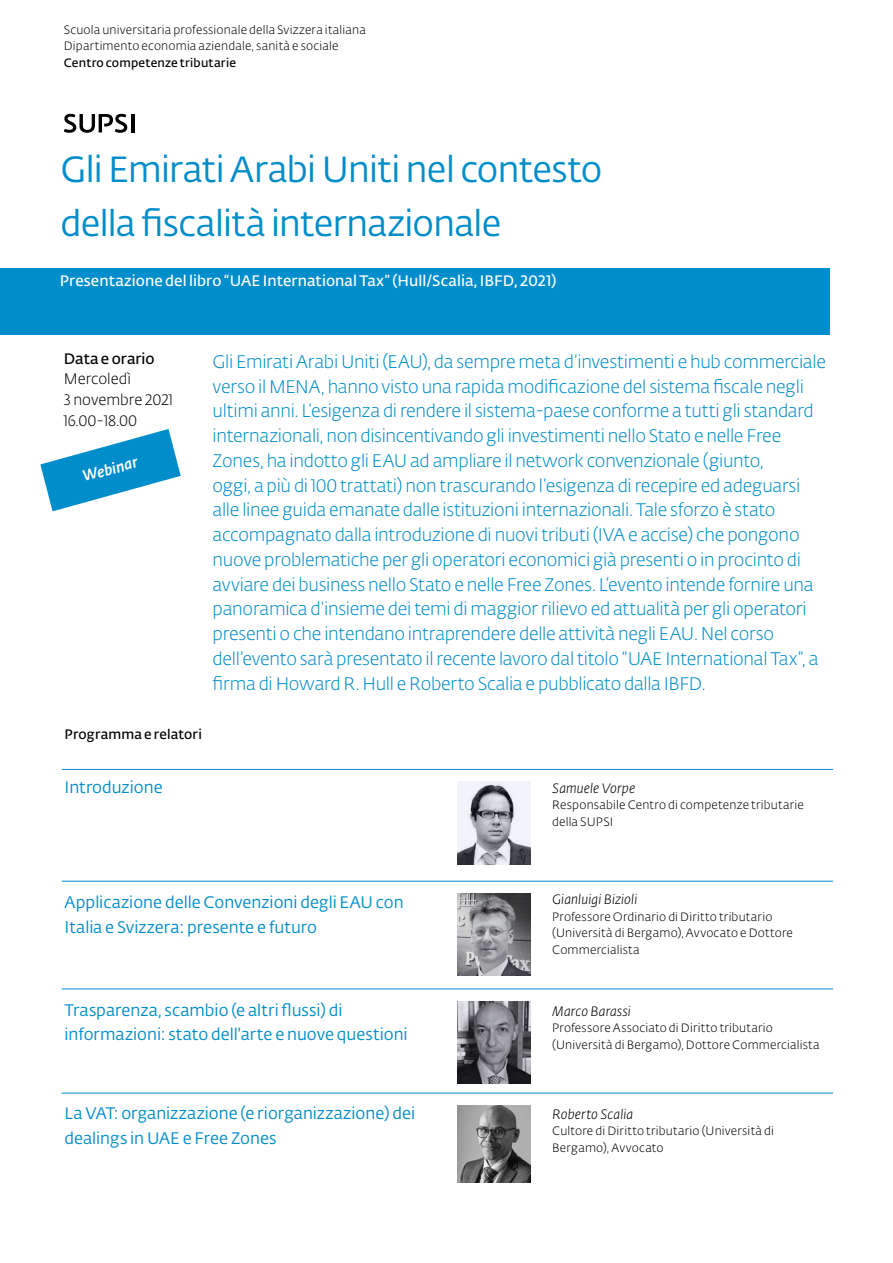
<style>
.page{position:relative;width:893px;height:1263px;background:#fff}
.page>*{position:absolute;margin:0;border:0;box-sizing:border-box;transform-origin:0 0}
.t1{font:36px/53.7px "SUPSI Fedra Sans";letter-spacing:-.02em;color:#008dca}
.t2{font:300 18px/24.8px "SUPSI Fedra Sans";letter-spacing:-.015em;color:#008dca}
.t3{font:16.5px/24.8px "SUPSI Fedra Sans";color:#008dca}
.t4{font:600 15px "SUPSI Fedra Sans";letter-spacing:.005em;color:#fff}
.t5{font:300 15px/20.7px "SUPSI Fedra Sans";color:#000}
.t6{font:600 15px "SUPSI Fedra Sans";color:#000}
.t7{font:italic 500 15px "SUPSI Fedra Sans";color:#fff}
.t8{font:italic 300 13.5px "SUPSI Fedra Sans";letter-spacing:.01em;color:#000}
.t9{font:600 13.5px "SUPSI Fedra Sans";letter-spacing:.01em;color:#000}
.t10{font:300 12px/16.5px "SUPSI Fedra Sans";letter-spacing:.015em;color:#000}
.t11{font:600 12px "SUPSI Fedra Sans";letter-spacing:.015em;color:#000}
</style>
<div class="page">
<div style="left:0;top:269px;width:829px;height:66px;background:#008dcb"></div>
<hr style="left:131px;top:114px;width:3px;height:18px;background:#000">
<svg style="left:64px;top:114px;width:63px;height:19px"></svg>
<svg style="left:40px;top:429px;width:141px;height:82px"></svg>
<hr style="left:62px;top:769px;width:771px;height:1px;background:#008dcb">
<hr style="left:62px;top:881px;width:771px;height:1px;background:#008dcb">
<img style="left:458px;top:782px;width:73px;height:82px">
<img style="left:458px;top:894px;width:73px;height:82px">
<hr style="left:62px;top:989px;width:771px;height:1px;background:#008dcb">
<img style="left:458px;top:1001px;width:73px;height:83px">
<hr style="left:62px;top:1093px;width:771px;height:1px;background:#008dcb">
<img style="left:458px;top:1105px;width:73px;height:77px">
<p class="t10" style="left:64px;top:21px;width:304px">Scuola universitaria professionale della Svizzera italiana<br>Dipartimento economia aziendale, sanità e sociale</p>
<p class="t11" style="left:64px;top:54px;width:174px">Centro competenze tributarie</p>
<h1 class="t1" style="left:61px;top:142px;width:543px">Gli Emirati Arabi Uniti nel contesto della fiscalità internazionale</h1>
<p class="t4" style="left:60px;top:270px;width:498px">Presentazione del libro “UAE International Tax” (Hull/Scalia, IBFD, 2021)</p>
<p class="t6" style="left:64px;top:348px;width:92px">Data e orario</p>
<p class="t5" style="left:64px;top:369px;width:111px">Mercoledì<br>3 novembre 2021<br>16.00-18.00</p>
<p class="t7" style="left:80px;top:465px;width:58px;rotate:-15deg">Webinar</p>
<p class="t2" style="left:213px;top:349px;width:615px">Gli Emirati Arabi Uniti (EAU), da sempre meta d’investimenti e hub commerciale verso il MENA, hanno visto una rapida modificazione del sistema fiscale negli ultimi anni. L’esigenza di rendere il sistema-paese conforme a tutti gli standard internazionali, non disincentivando gli investimenti nello Stato e nelle Free Zones, ha indotto gli EAU ad ampliare il network convenzionale (giunto,<br>oggi, a più di 100 trattati) non trascurando l’esigenza di recepire ed adeguarsi alle linee guida emanate dalle istituzioni internazionali. Tale sforzo è stato accompagnato dalla introduzione di nuovi tributi (IVA e accise) che pongono nuove problematiche per gli operatori economici già presenti o in procinto di avviare dei business nello Stato e nelle Free Zones. L’evento intende fornire una panoramica d’insieme dei temi di maggior rilievo ed attualità per gli operatori presenti o che intendano intraprendere delle attività negli EAU. Nel corso dell’evento sarà presentato il recente lavoro dal titolo “UAE International Tax”, a firma di Howard R. Hull e Roberto Scalia e pubblicato dalla IBFD.</p>
<p class="t9" style="left:65px;top:725px;width:139px">Programma e relatori</p>
<p class="t3" style="left:65px;top:774px;width:100px">Introduzione</p>
<p class="t8" style="left:552px;top:779px;width:85px">Samuele Vorpe</p>
<p class="t10" style="left:552px;top:797px;width:253px">Responsabile Centro di competenze tributarie della SUPSI</p>
<p class="t3" style="left:65px;top:890px;width:340px">Applicazione delle Convenzioni degli EAU con<br>Italia e Svizzera: presente e futuro</p>
<p class="t3" style="left:65px;top:997px;width:345px">Trasparenza, scambio (e altri flussi) di informazioni: stato dell'arte e nuove questioni</p>
<p class="t3" style="left:65px;top:1100px;width:352px">La VAT: organizzazione (e riorganizzazione) dei dealings in UAE e Free Zones</p>
<p class="t8" style="left:552px;top:890px;width:87px">Gianluigi Bizioli</p>
<p class="t10" style="left:552px;top:908px;width:242px">Professore Ordinario di Diritto tributario (Università di Bergamo), Avvocato e Dottore<br>Commercialista</p>
<p class="t8" style="left:552px;top:1002px;width:80px">Marco Barassi</p>
<p class="t10" style="left:552px;top:1019px;width:269px">Professore Associato di Diritto tributario (Università di Bergamo), Dottore Commercialista</p>
<p class="t8" style="left:552px;top:1105px;width:83px">Roberto Scalia</p>
<p class="t10" style="left:552px;top:1122px;width:223px">Cultore di Diritto tributario (Università di<br>Bergamo), Avvocato</p>
</div>
